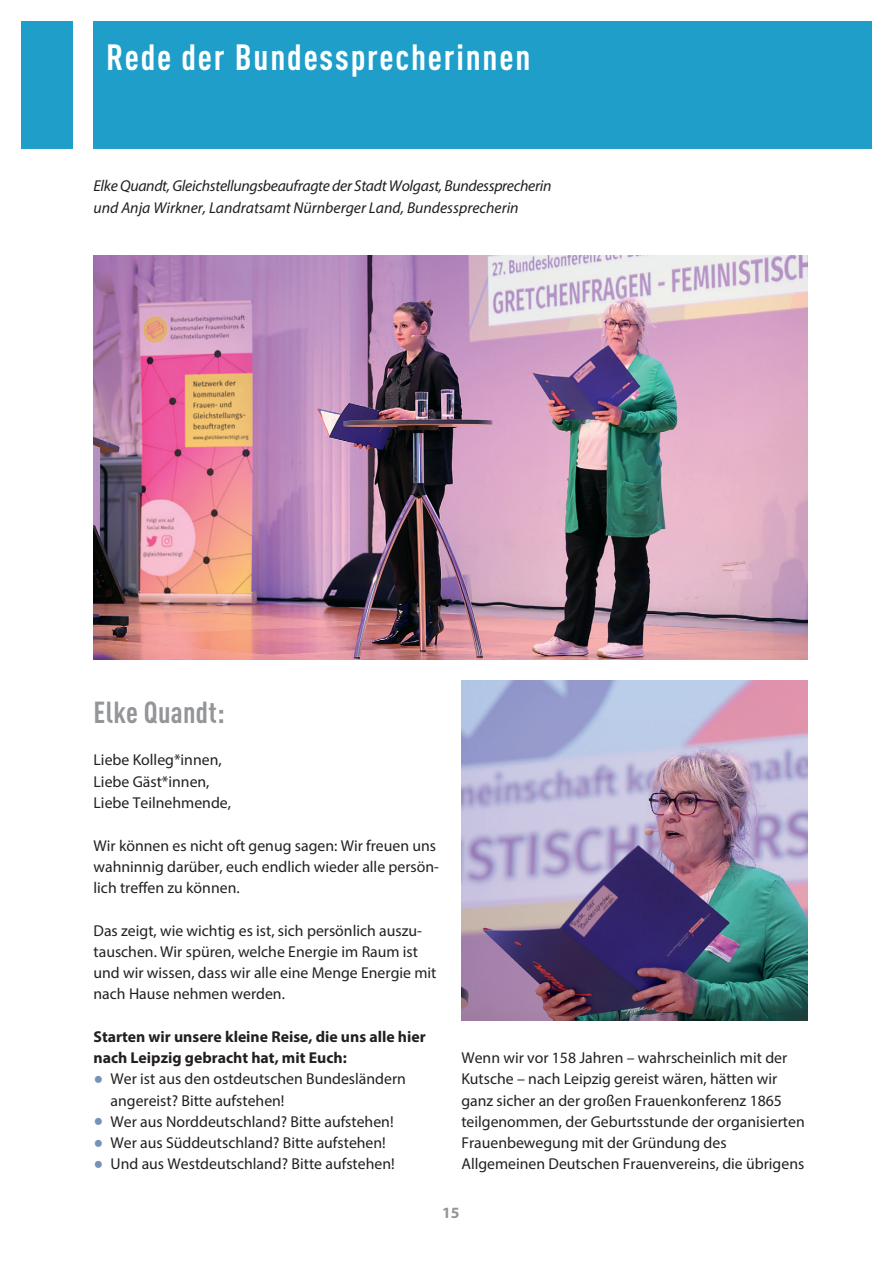
<style>
.page{position:relative;width:893px;height:1263px;background:#fff}
.page>*{position:absolute;margin:0;border:0;box-sizing:border-box;transform-origin:0 0}
.Head_1____Kapitel{font:700 condensed 36px "DINOT";letter-spacing:.05em;color:#fff}
.Head_3__sub{font:700 condensed 30px "DINOT";letter-spacing:.01em;color:#939598}
.Text{font:15.75px/21.3px "Myriad Pro";color:#231f20}
.AutorIn{font:italic 15.75px/21.3px "Myriad Pro";letter-spacing:-.02em;color:#231f20}
.Text-2{font:700 15.75px/21.3px "Myriad Pro";color:#231f20}
.t1{font:700 15.75px "Myriad Pro";color:#939598}
</style>
<div class="page">
<img style="left:94px;top:255px;width:714px;height:404px">
<img style="left:461px;top:680px;width:347px;height:340px">
<div style="left:21px;top:21px;width:51px;height:128px;background:#1f9ec9"></div>
<div style="left:94px;top:21px;width:778px;height:128px;background:#1f9ec9"></div>
<p class="Head_1____Kapitel" style="left:106px;top:35px;width:426px">Rede der Bundessprecherinnen</p>
<p class="AutorIn" style="left:94px;top:175px;width:459px">Elke Quandt, Gleichstellungsbeaufragte der Stadt Wolgast, Bundessprecherin und Anja Wirkner, Landratsamt Nürnberger Land, Bundessprecherin</p>
<p class="Head_3__sub" style="left:94px;top:694px;width:133px">Elke Quandt:</p>
<p class="Text" style="left:94px;top:749px;width:139px">Liebe Kolleg*innen,<br>Liebe Gäst*innen,<br>Liebe Teilnehmende,</p>
<p class="Text" style="left:94px;top:834px;width:347px">Wir können es nicht oft genug sagen: Wir freuen uns wahninnig darüber, euch endlich wieder alle persön&shy;lich treffen zu können.</p>
<p class="Text" style="left:94px;top:919px;width:344px">Das zeigt, wie wichtig es ist, sich persönlich auszu&shy;tauschen. Wir spüren, welche Energie im Raum ist und wir wissen, dass wir alle eine Menge Energie mit nach Hause nehmen werden.</p>
<p class="Text-2" style="left:94px;top:1025px;width:334px">Starten wir unsere kleine Reise, die uns alle hier nach Leipzig gebracht hat, mit Euch:</p>
<p class="Text" style="left:111px;top:1068px;width:297px">Wer ist aus den ostdeutschen Bundesländern angereist? Bitte aufstehen!</p>
<p class="Text" style="left:111px;top:1111px;width:285px">Wer aus Norddeutschland? Bitte aufstehen!</p>
<p class="Text" style="left:111px;top:1132px;width:277px">Wer aus Süddeutschland? Bitte aufstehen!</p>
<p class="Text" style="left:111px;top:1153px;width:286px">Und aus Westdeutschland? Bitte aufstehen!</p>
<p class="Text" style="left:461px;top:1047px;width:345px">Wenn wir vor 158 Jahren – wahrscheinlich mit der Kutsche – nach Leipzig gereist wären, hätten wir ganz sicher an der großen Frauenkonferenz 1865 teilgenommen, der Geburtsstunde der organisierten Frauenbewegung mit der Gründung des Allgemeinen Deutschen Frauenvereins, die übrigens</p>
<p class="t1" style="left:442px;top:1203px;width:19px">15</p>
</div>
